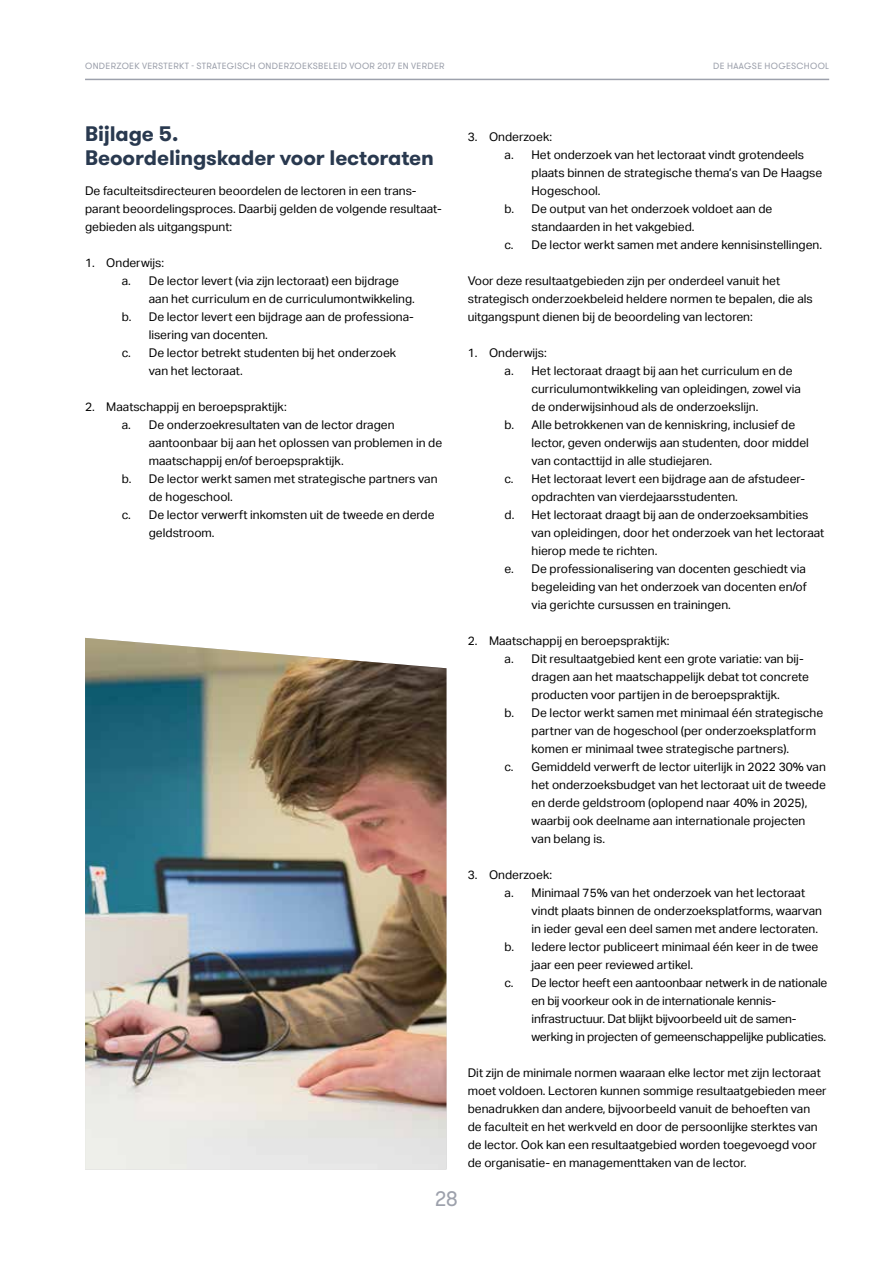
<style>
.page{position:relative;width:893px;height:1263px;background:#fff}
.page>*{position:absolute;margin:0;border:0;box-sizing:border-box;transform-origin:0 0}
.t1{font:700 21px/24.2px "GT Walsheim Pro";letter-spacing:-.005em;color:#29394f}
.t2{font:21px "GT Walsheim Pro";color:#9da1ac}
.t3{font:12px/18px "Aktiv Grotesk";color:#000}
.t4{font:9px "GT Walsheim Pro";letter-spacing:.035em;color:#9da1ac}
</style>
<div class="page">
<hr style="left:85px;top:79px;width:744px;height:1px;background:#9da1ac">
<img style="left:85px;top:638px;width:361px;height:531px">
<p class="t4" style="left:85px;top:60px;width:361px">ONDERZOEK VERSTERKT - STRATEGISCH ONDERZOEKSBELEID VOOR 2017 EN VERDER</p>
<p class="t4" style="left:713px;top:60px;width:117px">DE HAAGSE HOGESCHOOL</p>
<h1 class="t1" style="left:85px;top:122px;width:350px">Bijlage 5.<br>Beoordelingskader voor lectoraten</h1>
<p class="t3" style="left:85px;top:182px;width:357px">De faculteitsdirecteuren beoordelen de lectoren in een trans&shy;parant beoordelingsproces. Daarbij gelden de volgende resultaat&shy;gebieden als uitgangspunt:</p>
<p class="t3" style="left:85px;top:254px;width:81px">1. Onderwijs:</p>
<p class="t3" style="left:122px;top:272px;width:279px">a. De lector levert (via zijn lectoraat) een bijdrage</p>
<p class="t3" style="left:149px;top:290px;width:267px">aan het curriculum en de curriculumontwikkeling.</p>
<p class="t3" style="left:122px;top:308px;width:292px">b. De lector levert een bijdrage aan de professiona-</p>
<p class="t3" style="left:149px;top:326px;width:121px">lisering van docenten.</p>
<p class="t3" style="left:122px;top:344px;width:276px">c. De lector betrekt studenten bij het onderzoek</p>
<p class="t3" style="left:149px;top:362px;width:96px">van het lectoraat.</p>
<p class="t3" style="left:85px;top:398px;width:203px">2. Maatschappij en beroepspraktijk:</p>
<p class="t3" style="left:122px;top:416px;width:274px">a. De onderzoekresultaten van de lector dragen</p>
<p class="t3" style="left:149px;top:434px;width:295px">aantoonbaar bij aan het oplossen van problemen in de</p>
<p class="t3" style="left:149px;top:452px;width:196px">maatschappij en/of beroepspraktijk.</p>
<p class="t3" style="left:122px;top:470px;width:317px">b. De lector werkt samen met strategische partners van</p>
<p class="t3" style="left:149px;top:488px;width:86px">de hogeschool.</p>
<p class="t3" style="left:122px;top:506px;width:314px">c. De lector verwerft inkomsten uit de tweede en derde</p>
<p class="t3" style="left:149px;top:524px;width:67px">geldstroom.</p>
<h1 class="t2" style="left:435px;top:1186px;width:24px">28</h1>
<p class="t3" style="left:468px;top:128px;width:86px">3. Onderzoek:</p>
<p class="t3" style="left:504px;top:146px;width:301px">a. Het onderzoek van het lectoraat vindt grotendeels</p>
<p class="t3" style="left:531px;top:164px;width:292px">plaats binnen de strategische thema’s van De Haagse</p>
<p class="t3" style="left:531px;top:182px;width:71px">Hogeschool.</p>
<p class="t3" style="left:504px;top:200px;width:269px">b. De output van het onderzoek voldoet aan de</p>
<p class="t3" style="left:531px;top:218px;width:165px">standaarden in het vakgebied.</p>
<p class="t3" style="left:504px;top:236px;width:319px">c. De lector werkt samen met andere kennisinstellingen.</p>
<p class="t3" style="left:468px;top:272px;width:347px">Voor deze resultaatgebieden zijn per onderdeel vanuit het strategisch onderzoekbeleid heldere normen te bepalen, die als uitgangspunt dienen bij de beoordeling van lectoren:</p>
<p class="t3" style="left:468px;top:344px;width:81px">1. Onderwijs:</p>
<p class="t3" style="left:504px;top:362px;width:289px">a. Het lectoraat draagt bij aan het curriculum en de</p>
<p class="t3" style="left:531px;top:380px;width:271px">curriculumontwikkeling van opleidingen, zowel via</p>
<p class="t3" style="left:531px;top:398px;width:228px">de onderwijsinhoud als de onderzoekslijn.</p>
<p class="t3" style="left:504px;top:416px;width:292px">b. Alle betrokkenen van de kenniskring, inclusief de</p>
<p class="t3" style="left:531px;top:434px;width:279px">lector, geven onderwijs aan studenten, door middel</p>
<p class="t3" style="left:531px;top:452px;width:182px">van contacttijd in alle studiejaren.</p>
<p class="t3" style="left:504px;top:470px;width:301px">c. Het lectoraat levert een bijdrage aan de afstudeer-</p>
<p class="t3" style="left:531px;top:488px;width:208px">opdrachten van vierdejaarsstudenten.</p>
<p class="t3" style="left:504px;top:506px;width:306px">d. Het lectoraat draagt bij aan de onderzoeksambities</p>
<p class="t3" style="left:531px;top:524px;width:294px">van opleidingen, door het onderzoek van het lectoraat</p>
<p class="t3" style="left:531px;top:542px;width:127px">hierop mede te richten.</p>
<p class="t3" style="left:504px;top:560px;width:303px">e. De professionalisering van docenten geschiedt via</p>
<p class="t3" style="left:531px;top:578px;width:277px">begeleiding van het onderzoek van docenten en/of</p>
<p class="t3" style="left:531px;top:596px;width:201px">via gerichte cursussen en trainingen.</p>
<p class="t3" style="left:468px;top:632px;width:203px">2. Maatschappij en beroepspraktijk:</p>
<p class="t3" style="left:504px;top:650px;width:299px">a. Dit resultaatgebied kent een grote variatie: van bij-</p>
<p class="t3" style="left:531px;top:668px;width:279px">dragen aan het maatschappelijk debat tot concrete</p>
<p class="t3" style="left:531px;top:686px;width:250px">producten voor partijen in de beroepspraktijk.</p>
<p class="t3" style="left:504px;top:704px;width:320px">b. De lector werkt samen met minimaal één strategische</p>
<p class="t3" style="left:531px;top:722px;width:286px">partner van de hogeschool (per onderzoeksplatform</p>
<p class="t3" style="left:531px;top:740px;width:259px">komen er minimaal twee strategische partners).</p>
<p class="t3" style="left:504px;top:758px;width:323px">c. Gemiddeld verwerft de lector uiterlijk in 2022 30% van</p>
<p class="t3" style="left:531px;top:776px;width:296px">het onderzoeksbudget van het lectoraat uit de tweede</p>
<p class="t3" style="left:531px;top:794px;width:277px">en derde geldstroom (oplopend naar 40% in 2025),</p>
<p class="t3" style="left:531px;top:812px;width:275px">waarbij ook deelname aan internationale projecten</p>
<p class="t3" style="left:531px;top:830px;width:75px">van belang is.</p>
<p class="t3" style="left:468px;top:866px;width:86px">3. Onderzoek:</p>
<p class="t3" style="left:504px;top:884px;width:302px">a. Minimaal 75% van het onderzoek van het lectoraat</p>
<p class="t3" style="left:531px;top:902px;width:292px">vindt plaats binnen de onderzoeksplatforms, waarvan</p>
<p class="t3" style="left:531px;top:920px;width:288px">in ieder geval een deel samen met andere lectoraten.</p>
<p class="t3" style="left:504px;top:938px;width:315px">b. Iedere lector publiceert minimaal één keer in de twee</p>
<p class="t3" style="left:531px;top:956px;width:163px">jaar een peer reviewed artikel.</p>
<p class="t3" style="left:504px;top:974px;width:324px">c. De lector heeft een aantoonbaar netwerk in de nationale</p>
<p class="t3" style="left:531px;top:992px;width:243px">en bij voorkeur ook in de internationale kennis---</p>
<p class="t3" style="left:531px;top:1010px;width:265px">infrastructuur. Dat blijkt bijvoorbeeld uit de samen-</p>
<p class="t3" style="left:531px;top:1028px;width:296px">werking in projecten of gemeenschappelijke publicaties.</p>
<p class="t3" style="left:468px;top:1064px;width:360px">Dit zijn de minimale normen waaraan elke lector met zijn lectoraat moet voldoen. Lectoren kunnen sommige resultaatgebieden meer benadrukken dan andere, bijvoorbeeld vanuit de behoeften van de faculteit en het werkveld en door de persoonlijke sterktes van de lector. Ook kan een resultaatgebied worden toegevoegd voor de organisatie- en managementtaken van de lector.</p>
</div>
